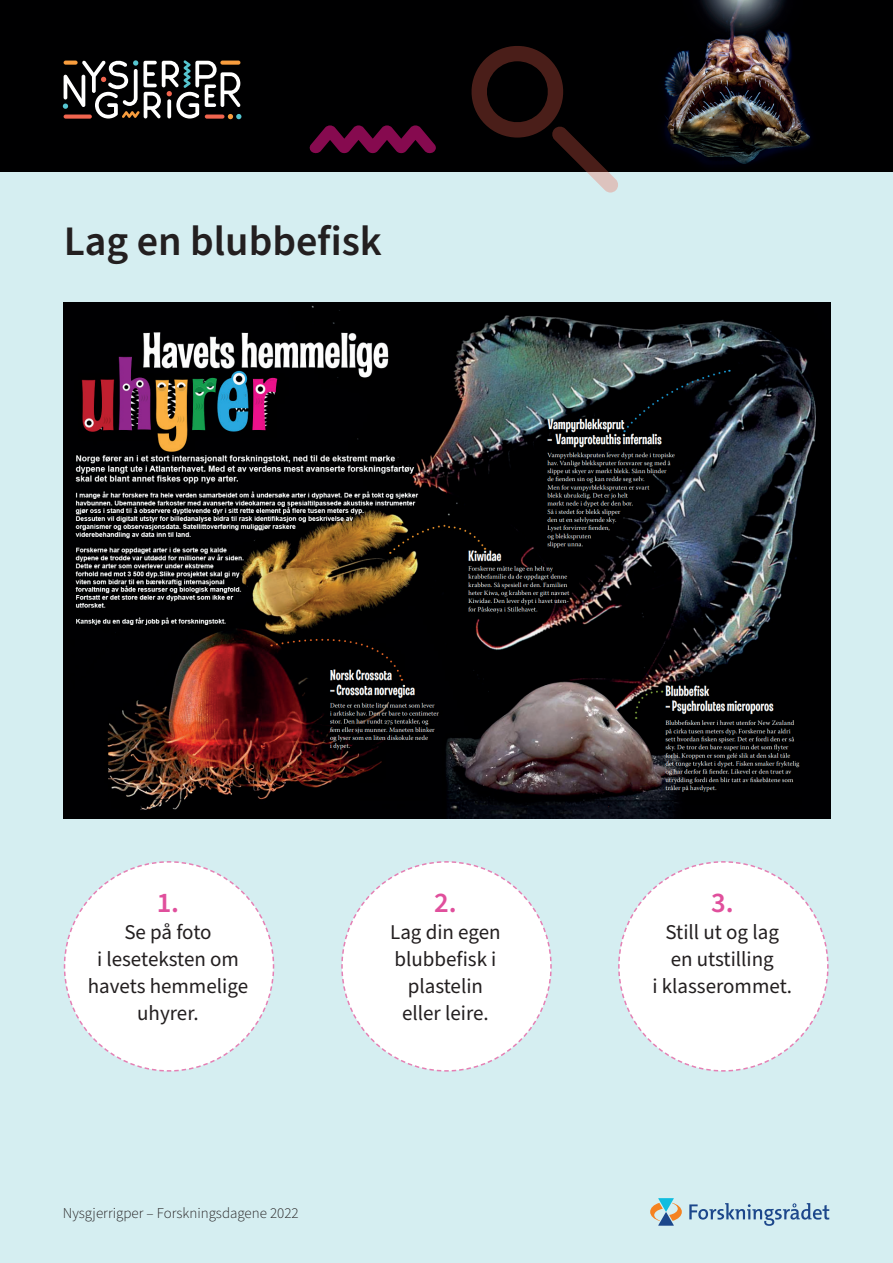
<style>
.page{position:relative;width:893px;height:1263px;background:#d5eef1}
.page>*{position:absolute;margin:0;border:0;box-sizing:border-box;transform-origin:0 0}
.t1{font:600 42px "Source Sans Pro";color:#231f20}
.t2{font:600 28.5px "Source Sans Pro";color:#e04f9c}
.t3{font:21px/27px "Source Sans Pro";color:#231f20;text-align:center}
.t4{font:300 15px "Source Sans Pro";color:#231f20}
</style>
<div class="page">
<svg style="left:689px;top:1203px;width:140px;height:23px"></svg>
<svg style="left:650px;top:1198px;width:32px;height:28px"></svg>
<div style="left:0;top:0;width:893px;height:172px;background:#000001"></div>
<img style="left:664px;top:0;width:147px;height:165px">
<svg style="left:309px;top:125px;width:127px;height:29px"></svg>
<svg style="left:63px;top:60px;width:178px;height:59px"></svg>
<svg style="left:220px;top:61px;width:20px;height:4px"></svg>
<svg style="left:471px;top:46px;width:147px;height:147px"></svg>
<svg style="left:63px;top:861px;width:212px;height:211px"></svg>
<svg style="left:341px;top:861px;width:211px;height:211px"></svg>
<svg style="left:618px;top:861px;width:211px;height:211px"></svg>
<img style="left:64px;top:302px;width:766px;height:517px">
<h1 class="t1" style="left:64px;top:213px;width:320px">Lag en blubbefisk</h1>
<h2 class="t2" style="left:157px;top:883px;width:24px">1.</h2>
<p class="t3" style="left:88px;top:919px;width:162px">Se på foto<br>i leseteksten om havets hemmelige uhyrer.</p>
<p class="t4" style="left:63px;top:1203px;width:237px">Nysgjerrigper – Forskningsdagene 2022</p>
<h2 class="t2" style="left:434px;top:883px;width:24px">2.</h2>
<p class="t3" style="left:390px;top:919px;width:112px">Lag din egen blubbefisk i plastelin eller leire.</p>
<h2 class="t2" style="left:711px;top:883px;width:24px">3.</h2>
<p class="t3" style="left:652px;top:919px;width:141px">Still ut og lag en utstilling<br>i klasserommet.</p>
</div>
